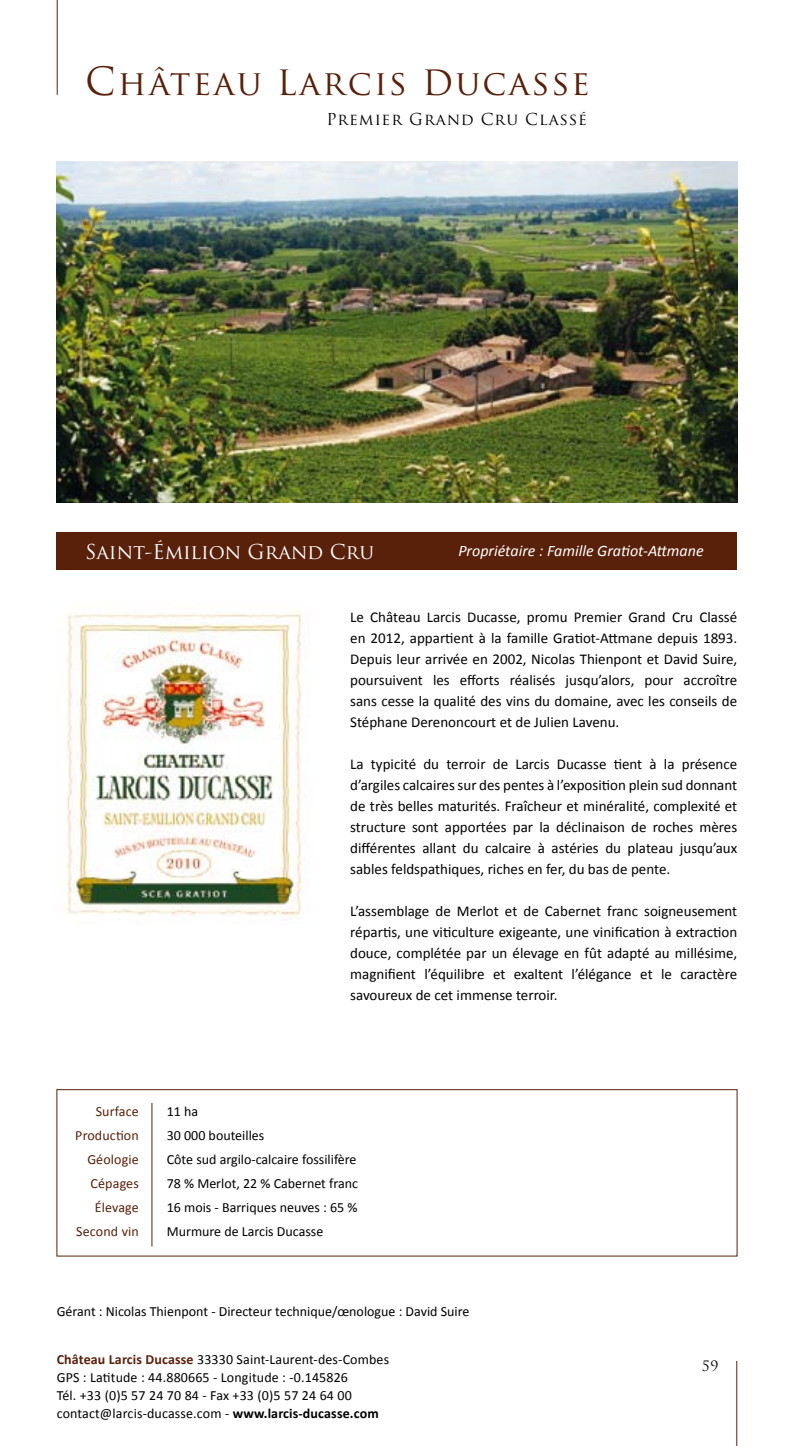
<style>
.page{position:relative;width:794px;height:1446px;background:#fff}
.page>*{position:absolute;margin:0;border:0;box-sizing:border-box;transform-origin:0 0}
.t1{font:34px "Trajan Pro";letter-spacing:.06em;color:#59200a}
.t2{font:20px "Trajan Pro";color:#fff}
.t3{font:italic 16px "Calibri";color:#fff}
.t4{font:16px "Trajan Pro";letter-spacing:.06em;color:#000}
.t5{font:15px/21px "Calibri";color:#000;text-align:justify}
.t6{font:14px/24px "Calibri";color:#000}
.t7{font:14px/24px "Calibri";letter-spacing:.01em;color:#59200a;text-align:right}
.t8{font:14px "Trajan Pro";color:#000}
.s1{font-size:38px}
.s2{font-weight:700;color:#59200a}
.s3{font-weight:700}
</style>
<div class="page">
<hr style="left:736px;top:1361px;width:1px;height:85px;background:#59200a">
<img style="left:57px;top:162px;width:680px;height:340px">
<div style="left:57px;top:532px;width:680px;height:37px;background:#59200a"></div>
<hr style="left:57px;top:0;width:1px;height:95px;background:#59200a">
<img style="left:64px;top:611px;width:242px;height:305px">
<hr style="left:152px;top:1103px;width:1px;height:143px;background:#59200a">
<div style="left:57px;top:1089px;width:680px;height:167px;border:1px solid #59200a"></div>
<h1 class="t1" style="left:85px;top:61px;width:506px"><span class="s1">C</span>hâteau Larcis Ducasse</h1>
<p class="t4" style="left:326px;top:109px;width:262px">Premier Grand Cru Classé</p>
<h2 class="t2" style="left:85px;top:539px;width:290px">Saint-émilion Grand Cru</h2>
<p class="t3" style="left:458px;top:540px;width:247px">Propriétaire : Famille Gratiot-Attmane</p>
<p class="t5" style="left:350px;top:606px;width:388px">Le Château Larcis Ducasse, promu Premier Grand Cru Classé en 2012, appartient à la famille Gratiot-Attmane depuis 1893.<br>Depuis leur arrivée en 2002, Nicolas Thienpont et David Suire, poursuivent les efforts réalisés jusqu’alors, pour accroître sans cesse la qualité des vins du domaine, avec les conseils de Stéphane Derenoncourt et de Julien Lavenu.</p>
<p class="t5" style="left:350px;top:753px;width:388px">La typicité du terroir de Larcis Ducasse tient à la présence d’argiles calcaires sur des pentes à l’exposition plein sud donnant de très belles maturités. Fraîcheur et minéralité, complexité et structure sont apportées par la déclinaison de roches mères différentes allant du calcaire à astéries du plateau jusqu’aux sables feldspathiques, riches en fer, du bas de pente.</p>
<p class="t5" style="left:350px;top:900px;width:388px">L’assemblage de Merlot et de Cabernet franc soigneusement répartis, une viticulture exigeante, une vinification à extraction douce, complétée par un élevage en fût adapté au millésime, magnifient l’équilibre et exaltent l’élégance et le caractère savoureux de cet immense terroir.</p>
<p class="t7" style="left:75px;top:1098px;width:65px">Surface<br>Production<br>Géologie<br>Cépages élevage<br>Second vin</p>
<p class="t6" style="left:167px;top:1098px;width:193px">11 ha<br>30 000 bouteilles<br>Côte sud argilo-calcaire fossilifère<br>78 % Merlot, 22 % Cabernet franc<br>16 mois - Barriques neuves : 65 %<br>Murmure de Larcis Ducasse</p>
<p class="t6" style="left:57px;top:1298px;width:414px">Gérant : Nicolas Thienpont - Directeur technique/œnologue : David Suire</p>
<p class="t6" style="left:57px;top:1350px;width:334px;line-height:18px"><span class="s2">Château Larcis Ducasse</span> 33330 Saint-Laurent-des-Combes GPS : Latitude : 44.880665 - Longitude : -0.145826<br>Tél. +33 (0)5 57 24 70 84 - Fax +33 (0)5 57 24 64 00 contact@larcis-ducasse.com - <span class="s3">www.larcis-ducasse.com</span></p>
<p class="t8" style="left:702px;top:1357px;width:18px">59</p>
</div>
